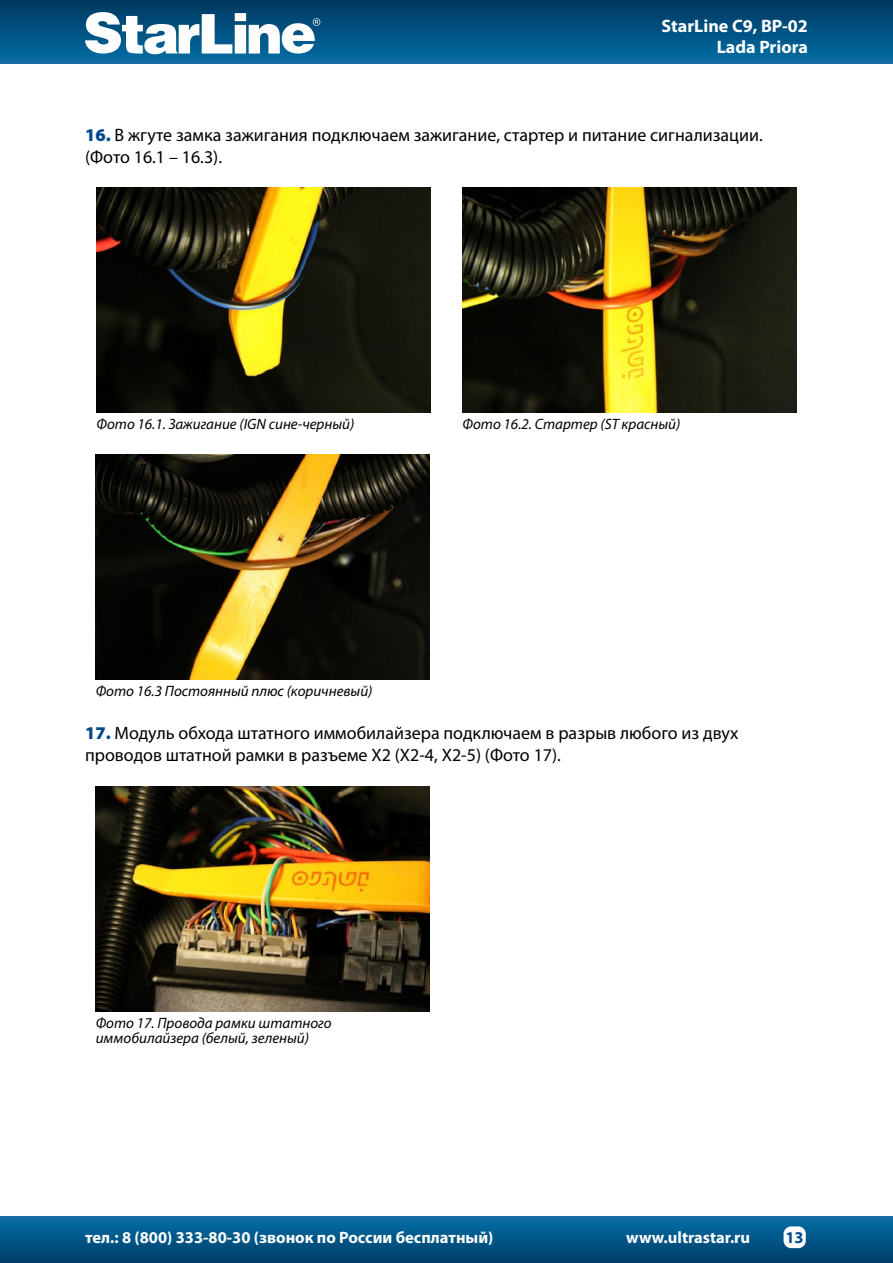
<style>
.page{position:relative;width:893px;height:1263px;background:#fff}
.page>*{position:absolute;margin:0;border:0;box-sizing:border-box;transform-origin:0 0}
.t1{font:18px/21.6px "Myriad Pro";color:#000}
.t2{font:700 18px/21.6px "Myriad Pro";color:#fff;text-align:right}
.t3{font:700 16.5px "Myriad Pro";color:#fff}
.t4{font:700 16.5px "Myriad Pro";color:#00498c}
.t5{font:italic 15px/15px "Myriad Pro";color:#000}
.s1{font-weight:900;color:#00498c}
</style>
<div class="page">
<div style="left:0;top:0;width:893px;height:64px;background:linear-gradient(to bottom,#00375f,#066ea4)"></div>
<div style="left:0;top:1216px;width:893px;height:47px;background:linear-gradient(to bottom,#076fa7,#003d67)"></div>
<svg style="left:85px;top:12px;width:235px;height:42px"></svg>
<div style="left:783px;top:1226px;width:23px;height:22px;background:#fff;border-radius:8px"></div>
<img style="left:96px;top:188px;width:334px;height:225px">
<img style="left:462px;top:188px;width:334px;height:225px">
<img style="left:96px;top:455px;width:334px;height:224px">
<img style="left:96px;top:786px;width:334px;height:225px">
<p class="t2" style="left:662px;top:14px;width:148px">StarLine С9, BP-02<br>Lada Priora</p>
<p class="t1" style="left:85px;top:124px;width:679px"><span class="s1">16.</span> В жгуте замка зажигания подключаем зажигание, стартер и питание сигнализации. (Фото 16.1 – 16.3).</p>
<p class="t5" style="left:96px;top:417px;width:259px">Фото 16.1. Зажигание (IGN сине-черный)</p>
<p class="t5" style="left:462px;top:417px;width:219px">Фото 16.2. Стартер (ST красный)</p>
<p class="t5" style="left:96px;top:683px;width:278px">Фото 16.3 Постоянный плюс (коричневый)</p>
<p class="t1" style="left:85px;top:722px;width:655px"><span class="s1">17.</span> Модуль обхода штатного иммобилайзера подключаем в разрыв любого из двух проводов штатной рамки в разъеме Х2 (Х2-4, Х2-5) (Фото 17).</p>
<p class="t5" style="left:96px;top:1015px;width:237px">Фото 17. Провода рамки штатного иммобилайзера (белый, зеленый)</p>
<p class="t3" style="left:85px;top:1227px;width:410px">тел.: 8 (800) 333-80-30 (звонок по России бесплатный)</p>
<p class="t3" style="left:626px;top:1227px;width:125px">www.ultrastar.ru</p>
<p class="t4" style="left:785px;top:1226px;width:20px">13</p>
</div>
